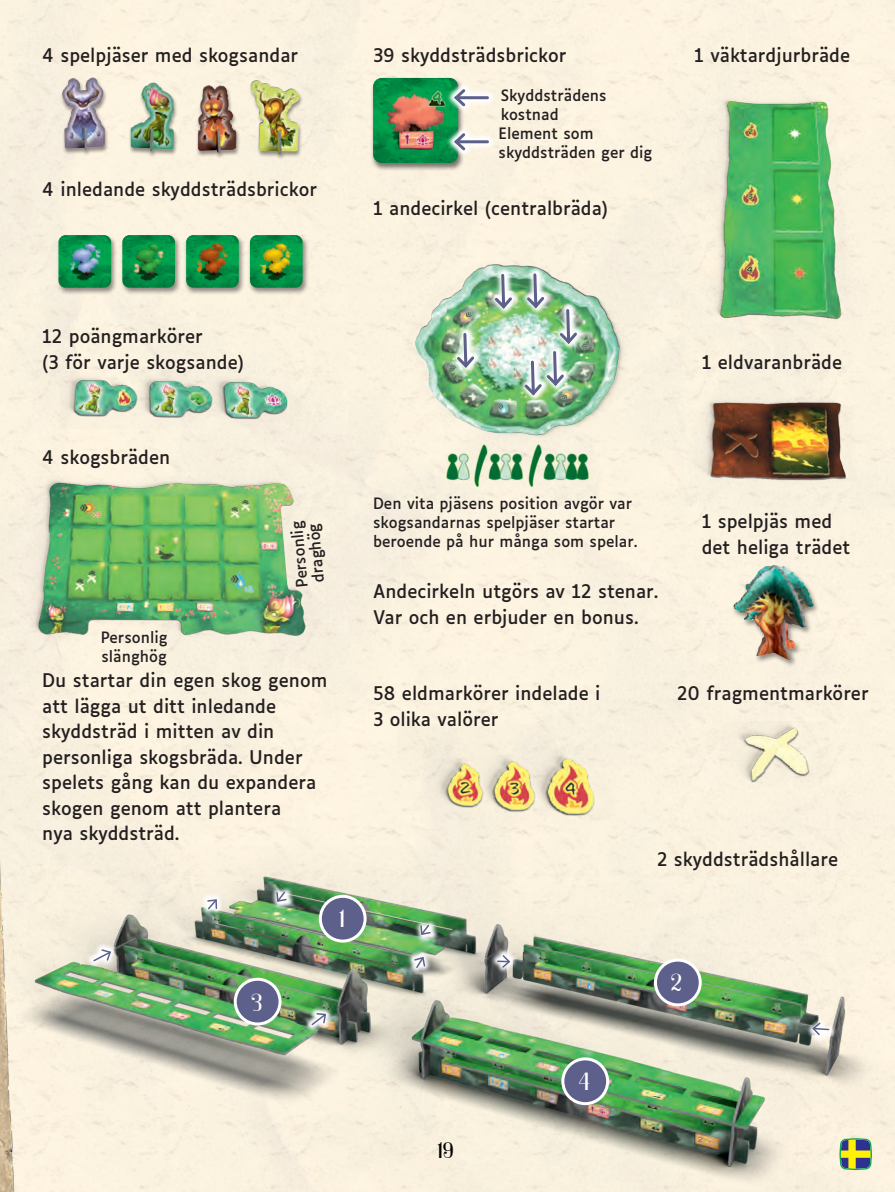
<style>
.page{position:relative;width:895px;height:1192px;background:#fff}
.page>*{position:absolute;margin:0;border:0;box-sizing:border-box;transform-origin:0 0}
.t1{font:33px "Natural Regular Jere";color:#fff}
.t2{font:30px "Natural Regular Jere";color:#000001}
.t3{font:18px/25.5px "Luciole";color:#231f20}
.t4{font:15px/19.2px "Luciole";color:#231f20}
</style>
<div class="page">
<div style="left:0;top:620px;width:16px;height:227px;background:#f8efdf"></div>
<img style="left:59px;top:367px;width:243px;height:61px">
<img style="left:722px;top:722px;width:107px;height:71px">
<div style="left:60px;top:77px;width:243px;height:83px;background:#231f20;opacity:.5"></div>
<img style="left:62px;top:78px;width:237px;height:76px">
<img style="left:717px;top:547px;width:117px;height:128px">
<img style="left:4px;top:465px;width:332px;height:202px">
<img style="left:680px;top:386px;width:191px;height:114px">
<img style="left:405px;top:255px;width:225px;height:189px">
<img style="left:695px;top:86px;width:161px;height:259px">
<img style="left:0;top:847px;width:894px;height:345px">
<img style="left:448px;top:265px;width:137px;height:139px">
<svg style="left:839px;top:1138px;width:32px;height:32px"></svg>
<div style="left:183px;top:234px;width:62px;height:62px;background:#231f20;opacity:.5"></div>
<img style="left:186px;top:235px;width:53px;height:53px">
<div style="left:247px;top:234px;width:62px;height:62px;background:#231f20;opacity:.5"></div>
<img style="left:250px;top:235px;width:52px;height:53px">
<div style="left:56px;top:234px;width:61px;height:62px;background:#231f20;opacity:.5"></div>
<img style="left:58px;top:235px;width:53px;height:53px">
<div style="left:120px;top:234px;width:61px;height:62px;background:#231f20;opacity:.5"></div>
<img style="left:122px;top:235px;width:53px;height:53px">
<img style="left:397px;top:724px;width:218px;height:109px">
<div style="left:370px;top:77px;width:94px;height:94px;background:#231f20;opacity:.6"></div>
<img style="left:373px;top:78px;width:85px;height:85px">
<svg style="left:446px;top:126px;width:50px;height:32px"></svg>
<hr style="left:456px;top:140px;width:31px;height:3px;background:#5c608a">
<svg style="left:451px;top:130px;width:17px;height:23px"></svg>
<svg style="left:446px;top:82px;width:50px;height:32px"></svg>
<hr style="left:456px;top:96px;width:31px;height:3px;background:#5c608a">
<svg style="left:451px;top:86px;width:17px;height:23px"></svg>
<img style="left:443px;top:442px;width:149px;height:48px">
<div style="left:320px;top:896px;width:45px;height:45px;background:#5c608a;border-radius:50%"></div>
<div style="left:319px;top:895px;width:47px;height:48px;border:3px solid #fff;border-radius:50%"></div>
<div style="left:655px;top:960px;width:45px;height:45px;background:#5c608a;border-radius:50%"></div>
<div style="left:654px;top:959px;width:47px;height:47px;border:3px solid #fff;border-radius:50%"></div>
<div style="left:235px;top:979px;width:45px;height:45px;background:#5c608a;border-radius:50%"></div>
<div style="left:234px;top:978px;width:47px;height:47px;border:3px solid #fff;border-radius:50%"></div>
<div style="left:563px;top:1059px;width:44px;height:45px;background:#5c608a;border-radius:50%"></div>
<div style="left:561px;top:1057px;width:48px;height:48px;border:3px solid #fff;border-radius:50%"></div>
<svg style="left:85px;top:940px;width:34px;height:32px"></svg>
<svg style="left:304px;top:1005px;width:29px;height:28px"></svg>
<svg style="left:310px;top:1012px;width:17px;height:15px"></svg>
<svg style="left:486px;top:944px;width:35px;height:35px"></svg>
<svg style="left:801px;top:1010px;width:39px;height:39px"></svg>
<svg style="left:268px;top:883px;width:27px;height:27px"></svg>
<svg style="left:199px;top:891px;width:26px;height:27px"></svg>
<img style="left:405px;top:916px;width:34px;height:61px">
<p class="t3" style="left:42px;top:41px;width:257px">4 spelpjäser med skogsandar</p>
<p class="t3" style="left:42px;top:175px;width:276px">4 inledande skyddsträdsbrickor</p>
<p class="t3" style="left:373px;top:41px;width:195px">39 skyddsträdsbrickor</p>
<p class="t4" style="left:500px;top:84px;width:107px">Skyddsträdens kostnad</p>
<p class="t4" style="left:498px;top:122px;width:155px">Element som skyddsträden ger dig</p>
<p class="t3" style="left:373px;top:194px;width:236px">1 andecirkel (centralbräda)</p>
<p class="t3" style="left:694px;top:41px;width:157px">1 väktardjurbräde</p>
<p class="t3" style="left:42px;top:322px;width:203px">12 poängmarkörer<br>(3 för varje skogsande)</p>
<p class="t3" style="left:701px;top:348px;width:142px">1 eldvaranbräde</p>
<p class="t3" style="left:42px;top:443px;width:129px">4 skogsbräden</p>
<p class="t4" style="left:101px;top:626px;width:68px">Personlig slänghög</p>
<p class="t4" style="left:293px;top:589px;width:68px;line-height:16.5px;rotate:-95deg">Personlig draghög</p>
<p class="t3" style="left:42px;top:666px;width:287px">Du startar din egen skog genom att lägga ut ditt inledande skyddsträd i mitten av din personliga skogsbräda. Under spelets gång kan du expandera skogen genom att plantera<br>nya skyddsträd.</p>
<p class="t1" style="left:340px;top:902px;width:7px">1</p>
<p class="t1" style="left:252px;top:986px;width:13px">3</p>
<p class="t4" style="left:373px;top:492px;width:266px">Den vita pjäsens position avgör var skogsandarnas spelpjäser startar beroende på hur många som spelar.</p>
<p class="t3" style="left:373px;top:577px;width:287px">Andecirkeln utgörs av 12 stenar.<br>Var och en erbjuder en bonus.</p>
<p class="t3" style="left:701px;top:507px;width:150px">1 spelpjäs med det heliga trädet</p>
<p class="t3" style="left:373px;top:679px;width:229px">58 eldmarkörer indelade i<br>3 olika valörer</p>
<p class="t3" style="left:677px;top:679px;width:193px">20 fragmentmarkörer</p>
<p class="t3" style="left:657px;top:845px;width:182px">2 skyddsträdshållare</p>
<h2 class="t2" style="left:438px;top:1136px;width:18px">19</h2>
<p class="t1" style="left:579px;top:1066px;width:13px">4</p>
<p class="t1" style="left:671px;top:967px;width:14px">2</p>
</div>
